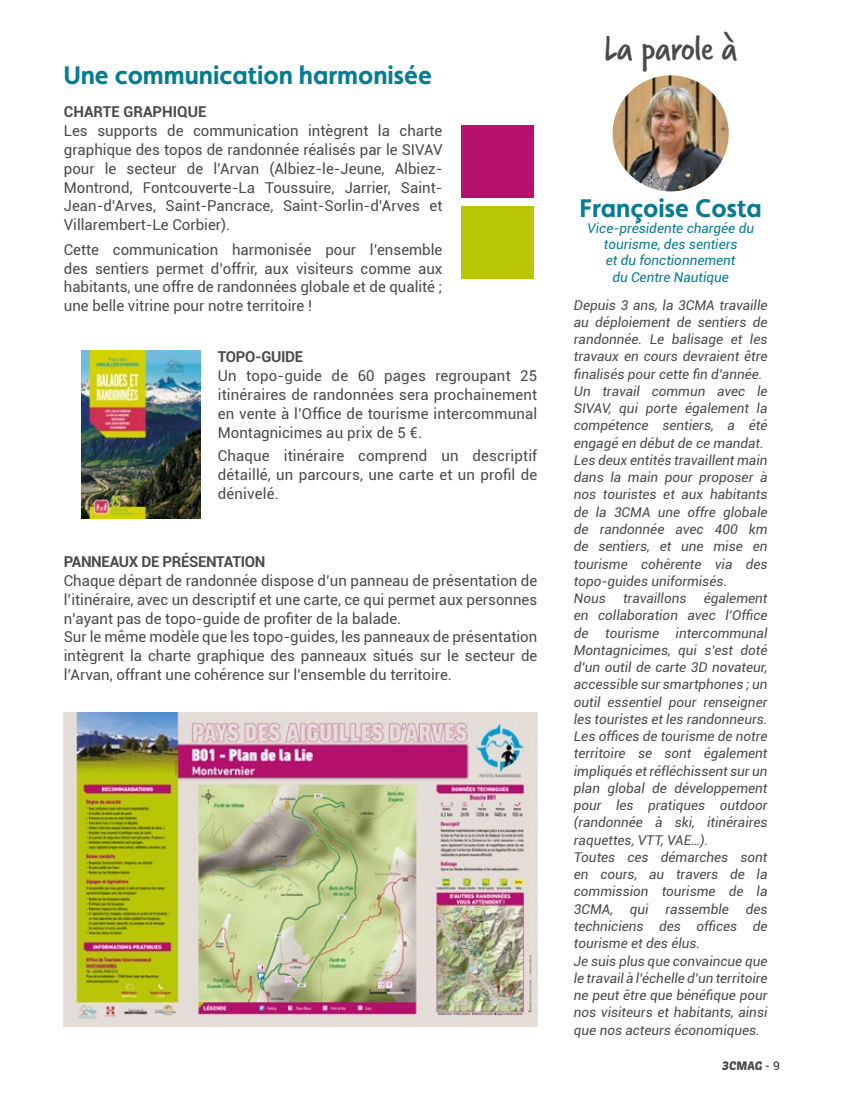
<style>
.page{position:relative;width:851px;height:1106px;background:#fff}
.page>*{position:absolute;margin:0;border:0;box-sizing:border-box;transform-origin:0 0}
.t1{font:39px "Verveine";letter-spacing:-.02em;color:#4a4a49}
.t2{font:700 25.5px "Faricy New";color:#077c91}
.t3{font:15px/18.8px "Roboto";color:#4b4a49;text-align:justify}
.t4{font:700 15px "Roboto";letter-spacing:-.02em;color:#4b4a49}
.t5{font:700 15px "Roboto";color:#4b4a49}
.t6{font:italic 13.5px/17.2px "Roboto";color:#4b4a49}
.t7{font:italic 13.5px/16.2px "Roboto";color:#077c91;text-align:center}
.t8{font:12px "Poetsen One";color:#4a4a49}
.s1{font-family:"Roboto";font-weight:500}
</style>
<div class="page">
<img style="left:612px;top:75px;width:116px;height:116px;border-radius:58px">
<div style="left:461px;top:206px;width:72px;height:72px;background:#b8c606"></div>
<div style="left:461px;top:126px;width:72px;height:72px;background:#b6116e"></div>
<img style="left:64px;top:712px;width:473px;height:314px">
<img style="left:82px;top:351px;width:118px;height:168px">
<h2 class="t2" style="left:64px;top:60px;width:369px">Une communication harmonisée</h2>
<p class="t5" style="left:64px;top:102px;width:144px">CHARTE GRAPHIQUE</p>
<p class="t3" style="left:64px;top:121px;width:380px">Les supports de communication intègrent la charte graphique des topos de randonnée réalisés par le SIVAV pour le secteur de l’Arvan (Albiez-le-Jeune, Albiez-Montrond, Fontcouverte-La Toussuire, Jarrier, Saint-Jean-d’Arves, Saint-Pancrace, Saint-Sorlin-d’Arves et Villarembert-Le Corbier).</p>
<p class="t3" style="left:64px;top:239px;width:380px">Cette communication harmonisée pour l’ensemble des sentiers permet d’offrir, aux visiteurs comme aux habitants, une offre de randonnées globale et de qualité ; une belle vitrine pour notre territoire !</p>
<p class="t4" style="left:218px;top:346px;width:87px">TOPO-GUIDE</p>
<p class="t3" style="left:218px;top:365px;width:321px">Un topo-guide de 60 pages regroupant 25 itinéraires de randonnées sera prochainement en vente à l’Office de tourisme intercommunal Montagnicimes au prix de 5 €.</p>
<p class="t3" style="left:218px;top:446px;width:321px">Chaque itinéraire comprend un descriptif détaillé, un parcours, une carte et un profil de dénivelé.</p>
<p class="t4" style="left:64px;top:551px;width:203px">PANNEAUX DE PRÉSENTATION</p>
<p class="t3" style="left:64px;top:570px;width:475px;text-align:left">Chaque départ de randonnée dispose d’un panneau de présentation de l’itinéraire, avec un descriptif et une carte, ce qui permet aux personnes n’ayant pas de topo-guide de profiter de la balade.<br>Sur le même modèle que les topo-guides, les panneaux de présentation intègrent la charte graphique des panneaux situés sur le secteur de l’Arvan, offrant une cohérence sur l’ensemble du territoire.</p>
<h1 class="t1" style="left:603px;top:21px;width:136px">La parole à</h1>
<h2 class="t2" style="left:579px;top:192px;width:184px">Françoise Costa</h2>
<p class="t7" style="left:587px;top:219px;width:168px">Vice-présidente chargée du tourisme, des sentiers<br>et du fonctionnement<br>du Centre Nautique</p>
<p class="t6" style="left:573px;top:296px;width:195px">Depuis 3 ans, la 3CMA travaille au déploiement de sentiers de randonnée. Le balisage et les travaux en cours devraient être finalisés pour cette fin d’année.<br>Un travail commun avec le<br>SIVAV, qui porte également la compétence sentiers, a été engagé en début de ce mandat.<br>Les deux entités travaillent main dans la main pour proposer à nos touristes et aux habitants de la 3CMA une offre globale de randonnée avec 400 km de sentiers, et une mise en tourisme cohérente via des topo-guides uniformisés.<br>Nous</p>
<p class="t6" style="left:573px;top:589px;width:195px;text-indent:130px">également en collaboration avec l’Office de tourisme intercommunal<br>Montagnicimes, qui s’est doté d’un outil de carte 3D novateur, accessible sur smartphones ; un outil essentiel pour renseigner les touristes et les randonneurs.<br>Les offices de tourisme de notre territoire se sont également impliqués et réfléchissent sur un plan global de développement pour les pratiques outdoor (randonnée à ski, itinéraires raquettes, VTT, VAE…).<br>Toutes ces démarches sont en cours, au travers de la commission tourisme de la<br>3CMA, qui rassemble des techniciens des offices de tourisme et des élus.<br>Je suis plus que convaincue que le travail à l’échelle d’un territoire ne peut être que bénéfique pour nos visiteurs et habitants, ainsi que nos acteurs économiques.</p>
<p class="t6" style="left:623px;top:589px;width:65px">travaillons</p>
<p class="t8" style="left:722px;top:1058px;width:59px">3CMAG <span class="s1">- 9</span></p>
</div>
